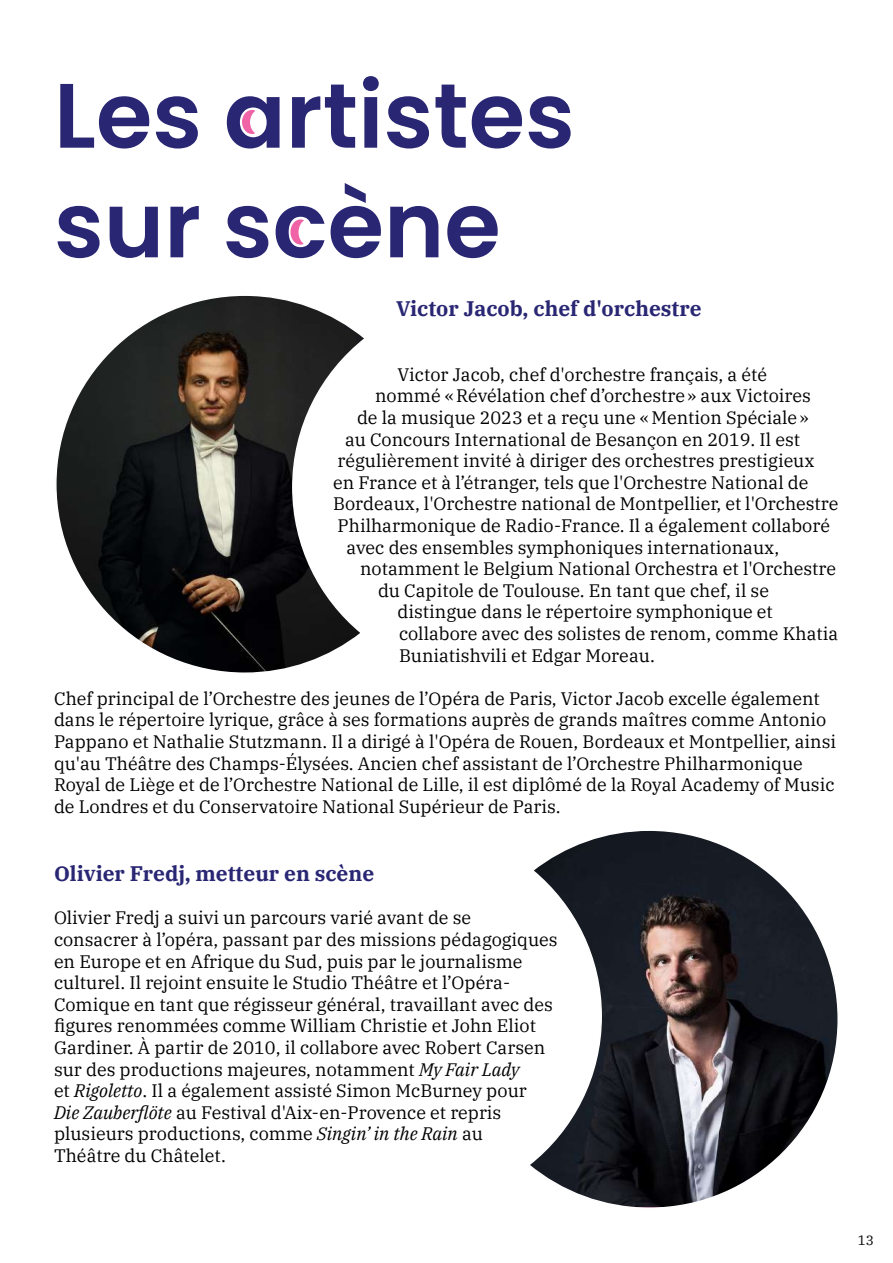
<style>
.page{position:relative;width:893px;height:1263px;background:#fff}
.page>*{position:absolute;margin:0;border:0;box-sizing:border-box;transform-origin:0 0}
.t1{font:600 91.35px/109.6px "Poppins";color:#292673}
.t2{font:700 21px "IBM Plex Serif";color:#292673}
.t3{font:18px/21.6px "IBM Plex Serif";color:#000}
.t4{font:13.5px "IBM Plex Serif";color:#000}
.s1{font-style:italic}
</style>
<div class="page">
<svg style="left:242px;top:110px;width:13px;height:24px"></svg>
<svg style="left:290px;top:219px;width:14px;height:26px"></svg>
<svg style="left:56px;top:295px;width:308px;height:378px"></svg>
<svg style="left:530px;top:830px;width:308px;height:378px"></svg>
<h1 class="t1" style="left:54px;top:61px;width:522px">Les artistes sur scène</h1>
<p class="t2" style="left:396px;top:292px;width:307px">Victor Jacob, chef d'orchestre</p>
<p class="t3" style="left:398px;top:362px;width:371px">Victor Jacob, chef d'orchestre français, a été</p>
<p class="t3" style="left:375px;top:384px;width:437px">nommé «Révélation chef d’orchestre» aux Victoires</p>
<p class="t3" style="left:357px;top:405px;width:453px">de la musique 2023 et a reçu une «Mention Spéciale»</p>
<p class="t3" style="left:345px;top:427px;width:456px">au Concours International de Besançon en 2019. Il est</p>
<p class="t3" style="left:338px;top:448px;width:478px">régulièrement invité à diriger des orchestres prestigieux</p>
<p class="t3" style="left:333px;top:470px;width:477px">en France et à l’étranger, tels que l'Orchestre National de</p>
<p class="t3" style="left:333px;top:492px;width:507px">Bordeaux, l'Orchestre national de Montpellier, et l'Orchestre</p>
<p class="t3" style="left:338px;top:513px;width:494px">Philharmonique de Radio-France. Il a également collaboré</p>
<p class="t3" style="left:346px;top:535px;width:434px">avec des ensembles symphoniques internationaux,</p>
<p class="t3" style="left:360px;top:556px;width:478px">notamment le Belgium National Orchestra et l'Orchestre</p>
<p class="t3" style="left:378px;top:578px;width:392px">du Capitole de Toulouse. En tant que chef, il se</p>
<p class="t3" style="left:398px;top:600px;width:377px">distingue dans le répertoire symphonique et</p>
<p class="t3" style="left:399px;top:621px;width:441px">collabore avec des solistes de renom, comme Khatia</p>
<p class="t3" style="left:399px;top:643px;width:257px">Buniatishvili et Edgar Moreau.</p>
<p class="t3" style="left:54px;top:686px;width:784px">Chef principal de l’Orchestre des jeunes de l’Opéra de Paris, Victor Jacob excelle également dans le répertoire lyrique, grâce à ses formations auprès de grands maîtres comme Antonio Pappano et Nathalie Stutzmann. Il a dirigé à l'Opéra de Rouen, Bordeaux et Montpellier, ainsi qu'au Théâtre des Champs-Élysées. Ancien chef assistant de l’Orchestre Philharmonique Royal de Liège et de l’Orchestre National de Lille, il est diplômé de la Royal Academy of Music de Londres et du Conservatoire National Supérieur de Paris.</p>
<p class="t2" style="left:54px;top:857px;width:322px">Olivier Fredj, metteur en scène</p>
<p class="t3" style="left:54px;top:906px;width:505px">Olivier Fredj a suivi un parcours varié avant de se consacrer à l’opéra, passant par des missions pédagogiques en Europe et en Afrique du Sud, puis par le journalisme culturel. Il rejoint ensuite le Studio Théâtre et l’Opéra-Comique en tant que régisseur général, travaillant avec des figures renommées comme William Christie et John Eliot Gardiner. À partir de 2010, il collabore avec Robert Carsen sur des productions majeures, notamment <span class="s1">My Fair Lady<br></span>et <span class="s1">Rigoletto</span>. Il a également assisté Simon McBurney pour<br><span class="s1">Die Zauberflöte</span> au Festival d'Aix-en-Provence et repris plusieurs productions, comme <span class="s1">Singin’ in the Rain</span> au<br>Théâtre du Châtelet.</p>
<p class="t4" style="left:858px;top:1230px;width:18px">13</p>
</div>
